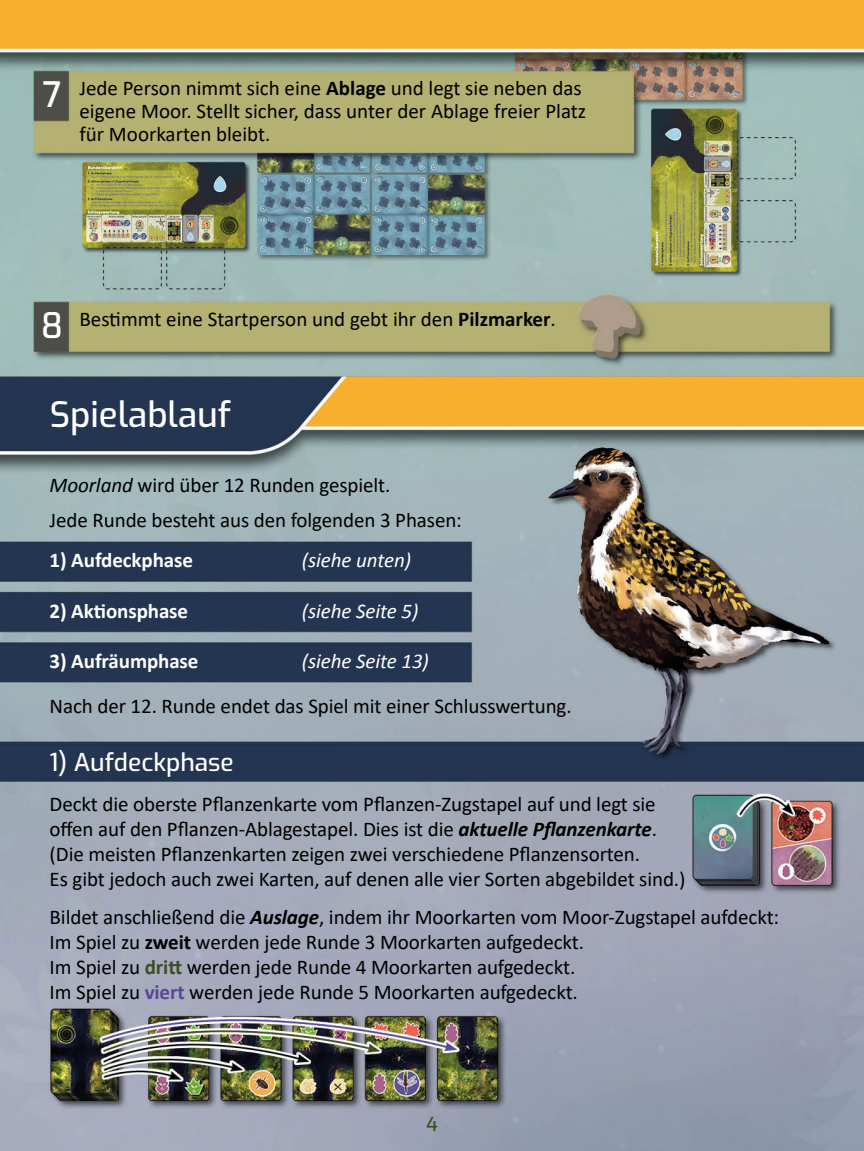
<style>
.page{position:relative;width:864px;height:1151px;background:#fff}
.page>*{position:absolute;margin:0;border:0;box-sizing:border-box;transform-origin:0 0}
.t1{font:100 35px "Exo";color:#fff}
.t2{font:100 24.5px "Exo";color:#fff}
.t3{font:21px/25.2px "Calibri";letter-spacing:-.005em;color:#000}
.t4{font:700 21px "Calibri";letter-spacing:-.005em;color:#fff}
.t5{font:italic 21px "Calibri";letter-spacing:-.005em;color:#fff}
.t6{font:100 19.25px "Exo";color:#3f4d24}
.s1{font-weight:700}
.s2{font-style:italic}
.s3{font-weight:700;font-style:italic}
.s4{font-weight:700;color:#3f4d24}
.s5{font-weight:700;color:#594797}
</style>
<div class="page">
<img style="left:0;top:0;width:863px;height:1151px">
<h1 class="t1" style="left:43px;top:69px;width:21px">7</h1>
<p class="t3" style="left:79px;top:76px;width:508px;line-height:22.8px">Jede Person nimmt sich eine <span class="s1">Ablage</span> und legt sie neben das eigene Moor. Stellt sicher, dass unter der Ablage freier Platz für Moorkarten bleibt.</p>
<h1 class="t1" style="left:41px;top:300px;width:24px">8</h1>
<p class="t3" style="left:79px;top:306px;width:478px">Bestimmt eine Startperson und gebt ihr den <span class="s1">Pilzmarker</span>.</p>
<h1 class="t1" style="left:50px;top:389px;width:183px">Spielablauf</h1>
<p class="t3" style="left:50px;top:467px;width:413px;line-height:35.2px"><span class="s2">Moorland</span> wird über 12 Runden gespielt.<br>Jede Runde besteht aus den folgenden 3 Phasen:</p>
<p class="t4" style="left:50px;top:547px;width:145px">1) Aufdeckphase</p>
<p class="t5" style="left:302px;top:546px;width:111px">(siehe unten)</p>
<p class="t4" style="left:50px;top:597px;width:140px">2) Aktionsphase</p>
<p class="t5" style="left:302px;top:596px;width:118px">(siehe Seite 5)</p>
<p class="t4" style="left:50px;top:648px;width:150px">3) Aufräumphase</p>
<p class="t5" style="left:302px;top:647px;width:128px">(siehe Seite 13)</p>
<p class="t3" style="left:50px;top:693px;width:523px">Nach der 12. Runde endet das Spiel mit einer Schlusswertung.</p>
<p class="t2" style="left:50px;top:745px;width:185px">1) Aufdeckphase</p>
<p class="t3" style="left:50px;top:791px;width:637px">Deckt die oberste Pflanzenkarte vom Pflanzen-Zugstapel auf und legt sie offen auf den Pflanzen-Ablagestapel. Dies ist die <span class="s3">aktuelle Pflanzenkarte</span>. (Die meisten Pflanzenkarten zeigen zwei verschiedene Pflanzensorten.<br>Es gibt jedoch auch zwei Karten, auf denen alle vier Sorten abgebildet sind.)</p>
<p class="t3" style="left:50px;top:903px;width:730px">Bildet anschließend die <span class="s3">Auslage</span>, indem ihr Moorkarten vom Moor-Zugstapel aufdeckt:<br>Im Spiel zu <span class="s1">zweit</span> werden jede Runde 3 Moorkarten aufgedeckt.<br>Im Spiel zu <span class="s4">dritt</span> werden jede Runde 4 Moorkarten aufgedeckt.<br>Im Spiel zu <span class="s5">viert</span> werden jede Runde 5 Moorkarten aufgedeckt.</p>
<p class="t6" style="left:426px;top:1110px;width:13px">4</p>
</div>
